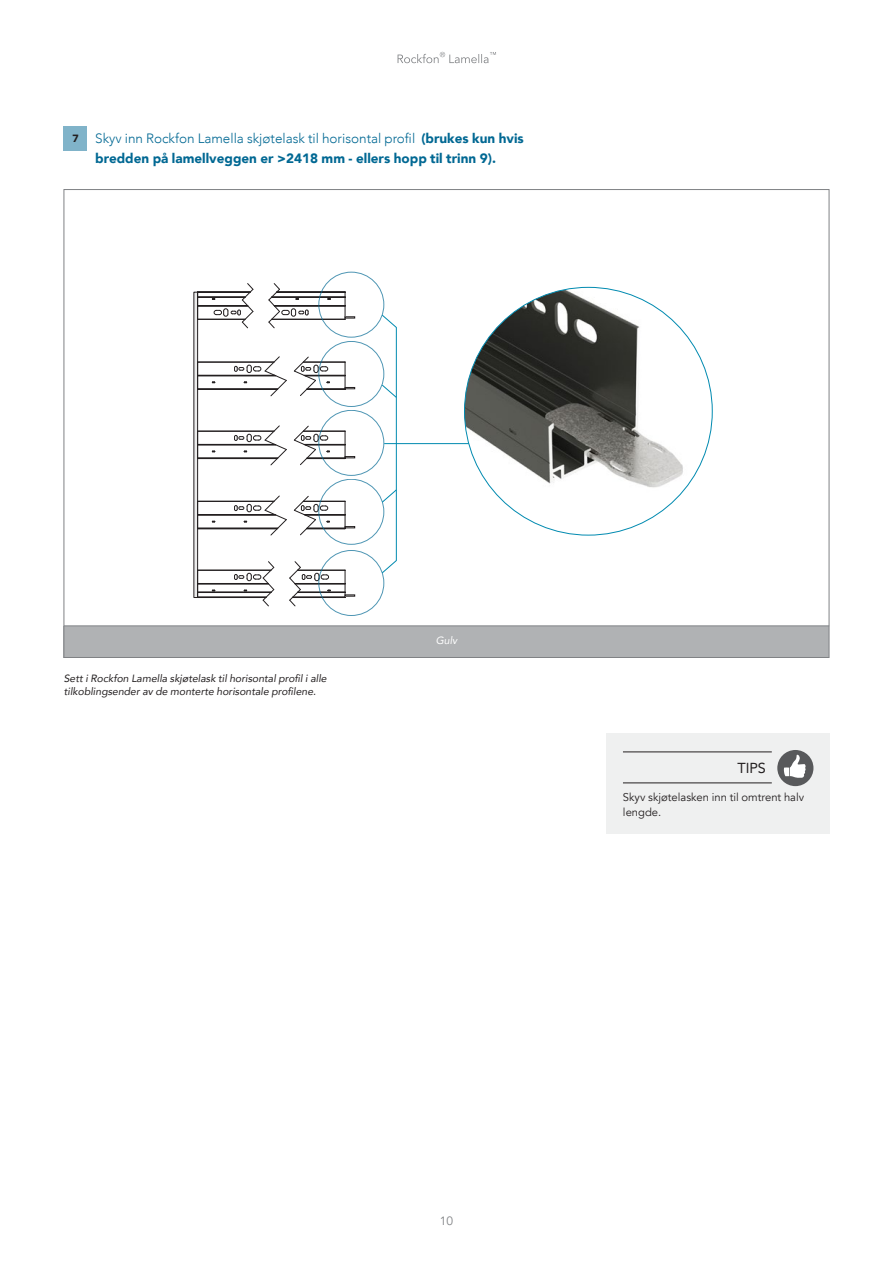
<style>
.page{position:relative;width:893px;height:1263px;background:#fff}
.page>*{position:absolute;margin:0;border:0;box-sizing:border-box;transform-origin:0 0}
.t1{font:14.4px "Avenir";color:#231f20}
.t2{font:900 13.5px/19.5px "Avenir";color:#006893}
.t3{font:12px "Avenir";color:#808285}
.t4{font:11.25px/15px "Avenir";color:#231f20}
.t5{font:italic 10.5px/12.6px "Avenir";color:#231f20}
.t6{font:italic 10.5px "Avenir";color:#fff}
.t7{font:900 10.5px "Avenir";color:#231f20}
.s1{font-weight:300}
</style>
<div class="page">
<svg style="left:398px;top:52px;width:98px;height:11px"></svg>
<div style="left:64px;top:626px;width:765px;height:32px;background:#b0b2b4"></div>
<hr style="left:64px;top:626px;width:765px;height:1px;background:#808285">
<hr style="left:305px;top:515px;width:40px;height:1px;background:#231f20">
<hr style="left:304px;top:514px;width:41px;height:1px;background:#231f20">
<hr style="left:306px;top:528px;width:39px;height:1px;background:#231f20">
<hr style="left:303px;top:501px;width:42px;height:1px;background:#231f20">
<hr style="left:198px;top:515px;width:78px;height:1px;background:#231f20">
<hr style="left:198px;top:514px;width:77px;height:1px;background:#231f20">
<hr style="left:198px;top:528px;width:79px;height:1px;background:#231f20">
<hr style="left:198px;top:501px;width:76px;height:1px;background:#231f20">
<svg style="left:234px;top:496px;width:53px;height:39px"></svg>
<svg style="left:294px;top:496px;width:36px;height:39px"></svg>
<hr style="left:305px;top:445px;width:40px;height:1px;background:#231f20">
<hr style="left:304px;top:444px;width:41px;height:1px;background:#231f20">
<hr style="left:306px;top:458px;width:39px;height:1px;background:#231f20">
<hr style="left:303px;top:431px;width:42px;height:1px;background:#231f20">
<hr style="left:198px;top:445px;width:78px;height:1px;background:#231f20">
<hr style="left:198px;top:444px;width:77px;height:1px;background:#231f20">
<hr style="left:198px;top:458px;width:79px;height:1px;background:#231f20">
<hr style="left:198px;top:431px;width:76px;height:1px;background:#231f20">
<svg style="left:234px;top:426px;width:53px;height:39px"></svg>
<svg style="left:294px;top:426px;width:36px;height:39px"></svg>
<hr style="left:304px;top:375px;width:41px;height:1px;background:#231f20">
<hr style="left:306px;top:389px;width:39px;height:1px;background:#231f20">
<hr style="left:303px;top:362px;width:42px;height:1px;background:#231f20">
<hr style="left:198px;top:375px;width:77px;height:1px;background:#231f20">
<hr style="left:198px;top:389px;width:79px;height:1px;background:#231f20">
<hr style="left:198px;top:362px;width:76px;height:1px;background:#231f20">
<svg style="left:234px;top:356px;width:53px;height:40px"></svg>
<svg style="left:294px;top:357px;width:36px;height:39px"></svg>
<hr style="left:198px;top:584px;width:70px;height:1px;background:#231f20">
<hr style="left:198px;top:592px;width:73px;height:1px;background:#231f20">
<hr style="left:198px;top:583px;width:70px;height:1px;background:#231f20">
<hr style="left:198px;top:597px;width:68px;height:1px;background:#231f20">
<hr style="left:198px;top:570px;width:73px;height:1px;background:#231f20">
<hr style="left:295px;top:584px;width:50px;height:1px;background:#231f20">
<hr style="left:298px;top:592px;width:47px;height:1px;background:#231f20">
<hr style="left:295px;top:583px;width:50px;height:1px;background:#231f20">
<hr style="left:292px;top:597px;width:53px;height:1px;background:#231f20">
<hr style="left:298px;top:570px;width:47px;height:1px;background:#231f20">
<svg style="left:289px;top:561px;width:42px;height:45px"></svg>
<svg style="left:234px;top:561px;width:40px;height:45px"></svg>
<hr style="left:274px;top:305px;width:71px;height:1px;background:#231f20">
<hr style="left:272px;top:297px;width:73px;height:1px;background:#231f20">
<hr style="left:274px;top:306px;width:71px;height:1px;background:#231f20">
<hr style="left:277px;top:292px;width:68px;height:1px;background:#231f20">
<hr style="left:272px;top:319px;width:73px;height:1px;background:#231f20">
<hr style="left:198px;top:305px;width:50px;height:1px;background:#231f20">
<hr style="left:198px;top:297px;width:47px;height:1px;background:#231f20">
<hr style="left:198px;top:306px;width:50px;height:1px;background:#231f20">
<hr style="left:198px;top:292px;width:52px;height:1px;background:#231f20">
<hr style="left:198px;top:319px;width:47px;height:1px;background:#231f20">
<svg style="left:212px;top:283px;width:41px;height:45px"></svg>
<svg style="left:269px;top:283px;width:40px;height:45px"></svg>
<div style="left:194px;top:292px;width:4px;height:306px;border:1px solid #231f20"></div>
<div style="left:319px;top:550px;width:65px;height:66px;border:1px solid #006893;border-radius:50%"></div>
<div style="left:319px;top:479px;width:65px;height:66px;border:1px solid #006893;border-radius:50%"></div>
<div style="left:319px;top:410px;width:65px;height:66px;border:1px solid #006893;border-radius:50%"></div>
<div style="left:319px;top:341px;width:65px;height:66px;border:1px solid #006893;border-radius:50%"></div>
<div style="left:319px;top:272px;width:65px;height:65px;border:1px solid #006893;border-radius:50%"></div>
<svg style="left:345px;top:570px;width:10px;height:28px"></svg>
<svg style="left:345px;top:501px;width:10px;height:29px"></svg>
<svg style="left:345px;top:431px;width:10px;height:28px"></svg>
<svg style="left:345px;top:362px;width:10px;height:28px"></svg>
<svg style="left:345px;top:292px;width:10px;height:28px"></svg>
<img style="left:464px;top:287px;width:248px;height:248px;border-radius:124px">
<hr style="left:384px;top:443px;width:85px;height:1px;background:#008ab0">
<svg style="left:381px;top:314px;width:16px;height:260px"></svg>
<div style="left:64px;top:126px;width:23px;height:25px;background:#80b3c9"></div>
<div style="left:606px;top:733px;width:223px;height:100px;background:#eff0f0"></div>
<hr style="left:623px;top:752px;width:149px;height:1px;background:#231f20">
<hr style="left:623px;top:783px;width:149px;height:1px;background:#231f20">
<div style="left:777px;top:750px;width:36px;height:36px;background:#58595b;border-radius:50%"></div>
<svg style="left:784px;top:755px;width:22px;height:23px"></svg>
<p class="t7" style="left:72px;top:130px;width:8px">7</p>
<p class="t2" style="left:95px;top:128px;width:430px"><span class="s1">Skyv inn Rockfon Lamella skjøtelask til horisontal profil</span> (brukes kun hvis bredden på lamellveggen er &gt;2418 mm - ellers hopp til trinn 9).</p>
<p class="t5" style="left:64px;top:672px;width:264px">Sett i Rockfon Lamella skjøtelask til horisontal profil i alle tilkoblingsender av de monterte horisontale profilene.</p>
<p class="t6" style="left:436px;top:634px;width:23px">Gulv</p>
<p class="t3" style="left:440px;top:1213px;width:15px">10</p>
<p class="t1" style="left:738px;top:757px;width:30px">TIPS</p>
<p class="t4" style="left:623px;top:790px;width:183px">Skyv skjøtelasken inn til omtrent halv lengde.</p>
</div>
